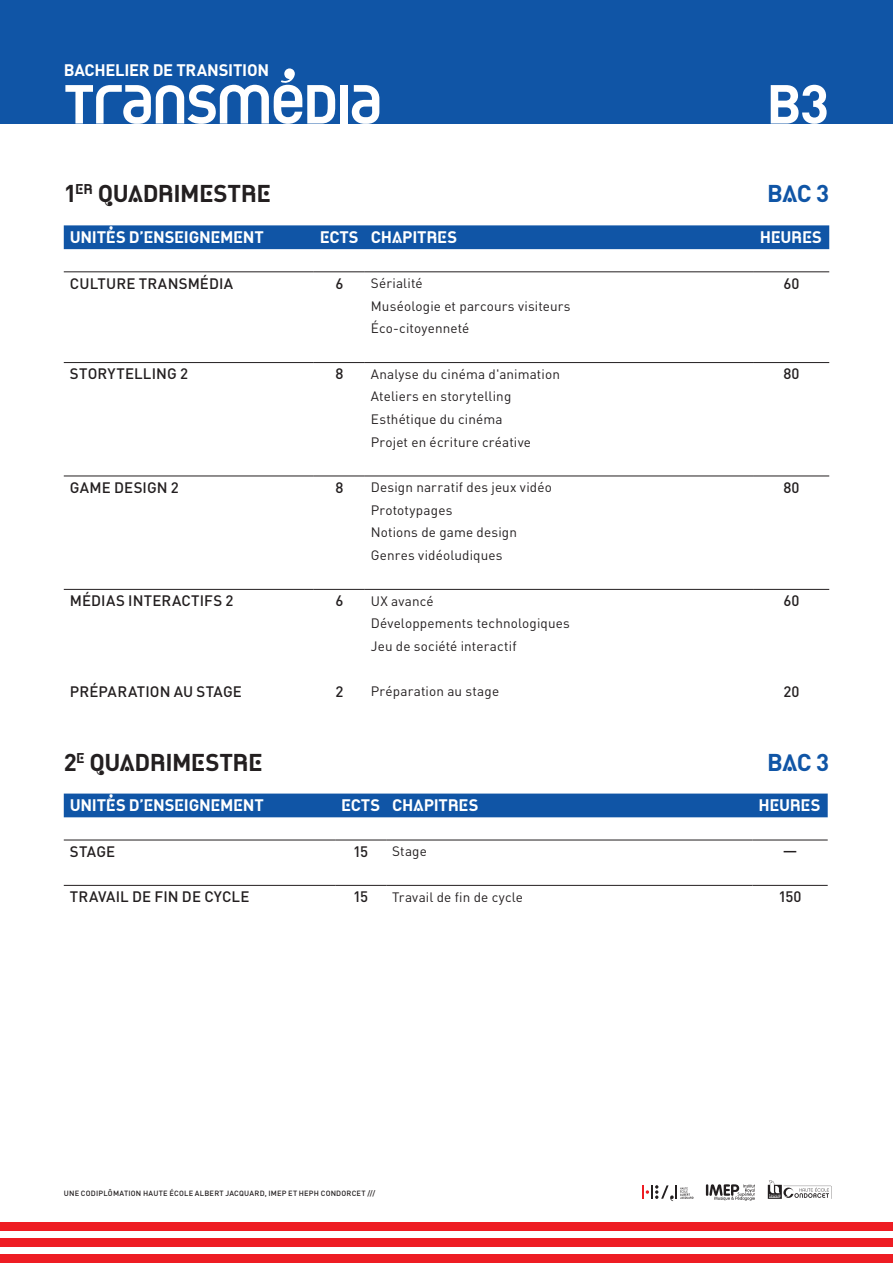
<style>
.page{position:relative;width:893px;height:1263px;background:#fff}
.page>*{position:absolute;margin:0;border:0;box-sizing:border-box;transform-origin:0 0}
.Nom_Formation{font:54px "DIN Pro HEAJ Bold";letter-spacing:-.045em;color:#fff}
.t1{font:24px "DIN Pro HEAJ Bold";letter-spacing:-.02em;color:#231f20}
.t2{font:24px "DIN Pro HEAJ Bold";letter-spacing:-.015em;color:#1055a6}
.t3{font:16.5px "DIN Pro HEAJ Bold";letter-spacing:-.015em;color:#fff}
.Sous-titre{font:700 16.5px "DIN Pro";letter-spacing:-.015em;color:#fff}
.UE{font:500 15px "DIN Pro";letter-spacing:.005em;color:#231f20}
.Texte_de_base{font:13.5px "DIN Pro";letter-spacing:.01em;color:#231f20}
.Indice_cours{font:500 7.5px "DIN Pro";letter-spacing:.025em;color:#231f20}
</style>
<div class="page">
<div style="left:0;top:0;width:893px;height:124px;background:#1055a6"></div>
<div style="left:64px;top:225px;width:765px;height:24px;background:#1055a6"></div>
<hr style="left:64px;top:362px;width:250px;height:1px;background:#231f20">
<hr style="left:314px;top:362px;width:51px;height:1px;background:#231f20">
<hr style="left:365px;top:362px;width:389px;height:1px;background:#231f20">
<hr style="left:754px;top:362px;width:75px;height:1px;background:#231f20">
<hr style="left:64px;top:476px;width:250px;height:1px;background:#231f20">
<hr style="left:314px;top:476px;width:51px;height:1px;background:#231f20">
<hr style="left:365px;top:476px;width:389px;height:1px;background:#231f20">
<hr style="left:754px;top:476px;width:75px;height:1px;background:#231f20">
<hr style="left:64px;top:589px;width:250px;height:1px;background:#231f20">
<hr style="left:314px;top:589px;width:51px;height:1px;background:#231f20">
<hr style="left:365px;top:589px;width:389px;height:1px;background:#231f20">
<hr style="left:754px;top:589px;width:75px;height:1px;background:#231f20">
<hr style="left:64px;top:271px;width:250px;height:1px;background:#231f20">
<hr style="left:314px;top:271px;width:51px;height:1px;background:#231f20">
<hr style="left:365px;top:271px;width:389px;height:1px;background:#231f20">
<hr style="left:754px;top:271px;width:75px;height:1px;background:#231f20">
<div style="left:64px;top:793px;width:764px;height:24px;background:#1055a6"></div>
<hr style="left:64px;top:885px;width:271px;height:1px;background:#231f20">
<hr style="left:335px;top:885px;width:51px;height:1px;background:#231f20">
<hr style="left:386px;top:885px;width:366px;height:1px;background:#231f20">
<hr style="left:752px;top:885px;width:76px;height:1px;background:#231f20">
<hr style="left:64px;top:840px;width:271px;height:1px;background:#231f20">
<hr style="left:335px;top:840px;width:51px;height:1px;background:#231f20">
<hr style="left:386px;top:840px;width:366px;height:1px;background:#231f20">
<hr style="left:752px;top:840px;width:76px;height:1px;background:#231f20">
<div style="left:0;top:1238px;width:446px;height:9px;background:#ee1d23"></div>
<div style="left:0;top:1222px;width:446px;height:8px;background:#ee1d23"></div>
<div style="left:0;top:1255px;width:446px;height:8px;background:#ee1d23"></div>
<div style="left:446px;top:1238px;width:447px;height:9px;background:#ee1d23"></div>
<div style="left:446px;top:1222px;width:447px;height:8px;background:#ee1d23"></div>
<div style="left:446px;top:1255px;width:447px;height:8px;background:#ee1d23"></div>
<svg style="left:642px;top:1185px;width:51px;height:16px"></svg>
<svg style="left:768px;top:1180px;width:64px;height:19px"></svg>
<svg style="left:706px;top:1184px;width:49px;height:17px"></svg>
<p class="Sous-titre" style="left:64px;top:56px;width:207px">BACHELIER DE TRANSITION</p>
<p class="Nom_Formation" style="left:64px;top:59px;width:320px">TRANSMéDIA</p>
<p class="Nom_Formation" style="left:766px;top:59px;width:64px">B3</p>
<p class="t1" style="left:64px;top:174px;width:209px">1<sup>ER</sup> QUADRIMESTRE</p>
<p class="t2" style="left:767px;top:174px;width:64px">BAC 3</p>
<p class="t3" style="left:70px;top:223px;width:196px">UNITÉS D’ENSEIGNEMENT</p>
<p class="t3" style="left:320px;top:223px;width:40px">ECTS</p>
<p class="t3" style="left:371px;top:223px;width:88px">CHAPITRES</p>
<p class="t3" style="left:760px;top:223px;width:64px">HEURES</p>
<p class="UE" style="left:70px;top:271px;width:165px">CULTURE TRANSMÉDIA</p>
<p class="UE" style="left:335px;top:271px;width:9px">6</p>
<p class="Texte_de_base" style="left:371px;top:272px;width:53px">Sérialité</p>
<p class="UE" style="left:784px;top:271px;width:17px">60</p>
<p class="Texte_de_base" style="left:371px;top:295px;width:201px">Muséologie et parcours visiteurs</p>
<p class="Texte_de_base" style="left:371px;top:318px;width:100px">Éco-citoyenneté</p>
<p class="UE" style="left:70px;top:362px;width:120px">STORYTELLING 2</p>
<p class="UE" style="left:335px;top:362px;width:9px">8</p>
<p class="Texte_de_base" style="left:371px;top:363px;width:191px">Analyse du cinéma d'animation</p>
<p class="UE" style="left:784px;top:362px;width:18px">80</p>
<p class="Texte_de_base" style="left:371px;top:386px;width:142px">Ateliers en storytelling</p>
<p class="Texte_de_base" style="left:371px;top:409px;width:133px">Esthétique du cinéma</p>
<p class="Texte_de_base" style="left:371px;top:431px;width:162px">Projet en écriture créative</p>
<p class="UE" style="left:70px;top:475px;width:110px">GAME DESIGN 2</p>
<p class="UE" style="left:335px;top:475px;width:9px">8</p>
<p class="Texte_de_base" style="left:371px;top:477px;width:183px">Design narratif des jeux vidéo</p>
<p class="UE" style="left:784px;top:475px;width:18px">80</p>
<p class="Texte_de_base" style="left:371px;top:499px;width:83px">Prototypages</p>
<p class="Texte_de_base" style="left:371px;top:522px;width:148px">Notions de game design</p>
<p class="Texte_de_base" style="left:371px;top:545px;width:133px">Genres vidéoludiques</p>
<p class="UE" style="left:70px;top:588px;width:165px">MÉDIAS INTERACTIFS 2</p>
<p class="UE" style="left:335px;top:588px;width:9px">6</p>
<p class="Texte_de_base" style="left:371px;top:590px;width:64px">UX avancé</p>
<p class="UE" style="left:784px;top:588px;width:17px">60</p>
<p class="Texte_de_base" style="left:371px;top:613px;width:201px">Développements technologiques</p>
<p class="Texte_de_base" style="left:371px;top:635px;width:147px">Jeu de société interactif</p>
<p class="UE" style="left:70px;top:679px;width:174px">PRÉPARATION AU STAGE</p>
<p class="UE" style="left:335px;top:679px;width:9px">2</p>
<p class="Texte_de_base" style="left:371px;top:681px;width:130px">Préparation au stage</p>
<p class="UE" style="left:784px;top:679px;width:17px">20</p>
<p class="t1" style="left:64px;top:742px;width:200px">2<sup>E</sup> QUADRIMESTRE</p>
<p class="t2" style="left:767px;top:742px;width:64px">BAC 3</p>
<p class="t3" style="left:70px;top:792px;width:196px">UNITÉS D’ENSEIGNEMENT</p>
<p class="t3" style="left:341px;top:792px;width:40px">ECTS</p>
<p class="t3" style="left:392px;top:792px;width:88px">CHAPITRES</p>
<p class="t3" style="left:758px;top:792px;width:64px">HEURES</p>
<p class="UE" style="left:70px;top:839px;width:47px">STAGE</p>
<p class="UE" style="left:353px;top:839px;width:17px">15</p>
<p class="Texte_de_base" style="left:392px;top:841px;width:36px">Stage</p>
<p class="UE" style="left:783px;top:839px;width:16px">—</p>
<p class="UE" style="left:70px;top:884px;width:181px">TRAVAIL DE FIN DE CYCLE</p>
<p class="UE" style="left:353px;top:884px;width:17px">15</p>
<p class="Texte_de_base" style="left:392px;top:886px;width:132px">Travail de fin de cycle</p>
<p class="UE" style="left:778px;top:884px;width:25px">150</p>
<p class="Indice_cours" style="left:64px;top:1187px;width:313px">UNE CODIPLÔMATION HAUTE ÉCOLE ALBERT JACQUARD, IMEP ET HEPH CONDORCET ///</p>
</div>
